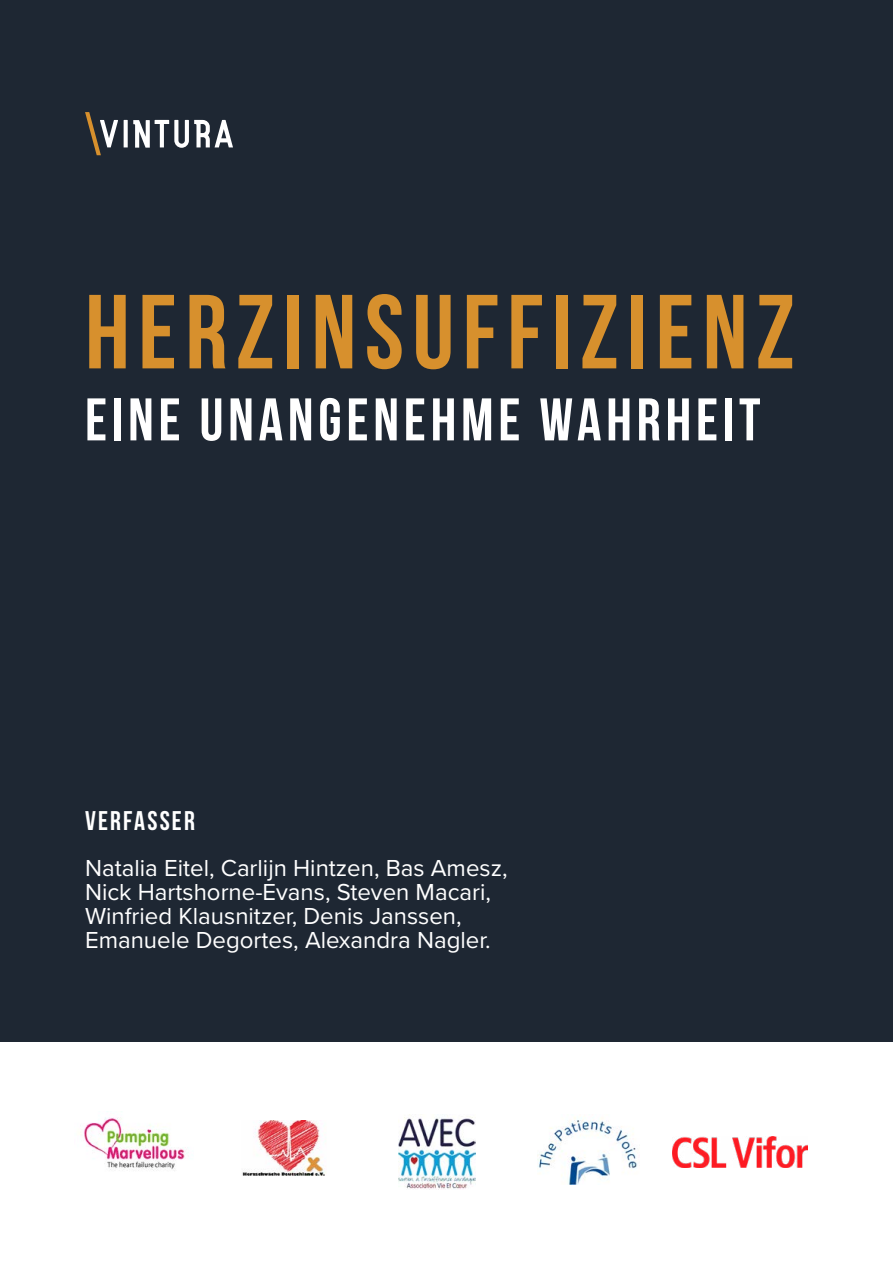
<style>
.page{position:relative;width:893px;height:1263px;background:#1e2733}
.page>*{position:absolute;margin:0;border:0;box-sizing:border-box;transform-origin:0 0}
.t1{font:700 105px "Bebas Neue";letter-spacing:.08em;color:#d7902d}
.t2{font:700 60px "Bebas Neue";letter-spacing:.08em;color:#fff}
.t3{font:700 27px "Bebas Neue";letter-spacing:.08em;color:#fff}
.t4{font:24px/24px "Proxima Nova";color:#fff}
</style>
<div class="page">
<div style="left:0;top:1042px;width:893px;height:221px;background:#fff"></div>
<svg style="left:124px;top:120px;width:109px;height:28px"></svg>
<svg style="left:85px;top:112px;width:33px;height:43px"></svg>
<img style="left:242px;top:1120px;width:84px;height:56px">
<img style="left:84px;top:1117px;width:102px;height:54px">
<img style="left:398px;top:1114px;width:78px;height:75px">
<img style="left:538px;top:1117px;width:100px;height:67px">
<img style="left:672px;top:1137px;width:136px;height:30px">
<h1 class="t1" style="left:85px;top:274px;width:711px">HERZINSUFFIZIENZ</h1>
<h2 class="t2" style="left:85px;top:387px;width:677px">EINE UNANGENEHME WAHRHEIT</h2>
<p class="t3" style="left:85px;top:806px;width:111px">VERFASSER</p>
<p class="t4" style="left:85px;top:854px;width:424px">Natalia Eitel, Carlijn Hintzen, Bas Amesz, Nick Hartshorne-Evans, Steven Macari, Winfried Klausnitzer, Denis Janssen, Emanuele Degortes, Alexandra Nagler.</p>
</div>
